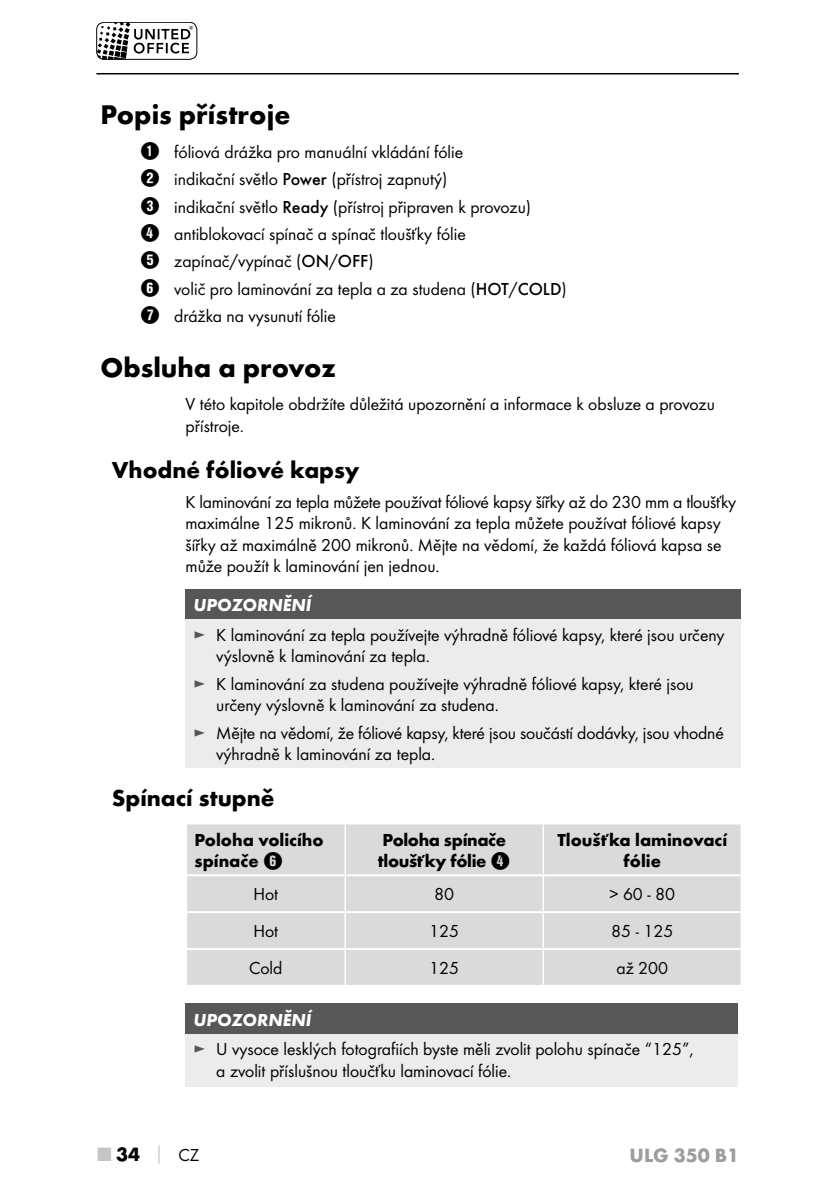
<style>
.page{position:relative;width:840px;height:1191px;background:#fff}
.page>*{position:absolute;margin:0;border:0;box-sizing:border-box;transform-origin:0 0}
.t1{font:700 28px "Futura";color:#000}
.t2{font:700 24px "Futura";color:#000}
.t3{font:700 20px "Futura";color:#9d9d9d}
.t4{font:700 20px "Futura";color:#000}
.t5{font:18px/21.6px "Futura Boo";color:#000}
.t6{font:700 18px/21.6px "Futura";color:#000}
.t7{font:700 18px/21.6px "Futura";letter-spacing:-.02em;color:#000}
.t8{font:italic 700 18px "Futura";color:#fff}
.s1{font-family:"Hako PI Nummern";font-size:20px}
.s2{font-family:"Futura";font-weight:500}
.s3{color:#575757}
.s4{font-family:"Hako PI Nummern";font-weight:400;font-size:20px}
.s5{color:#c6c6c6}
.s6{font-size:18px;color:#c6c6c6}
.s7{font-family:"Futura Boo";font-weight:400;font-size:18px}
</style>
<div class="page">
<svg style="left:97px;top:22px;width:96px;height:36px"></svg>
<div style="left:96px;top:22px;width:101px;height:38px;border:1px solid #000;border-radius:7px"></div>
<hr style="left:96px;top:73px;width:642px;height:1px;background:#000">
<div style="left:185px;top:589px;width:555px;height:30px;background:#575757"></div>
<div style="left:185px;top:619px;width:555px;height:149px;background:#ececec"></div>
<div style="left:187px;top:824px;width:553px;height:161px;background:#dadada"></div>
<hr style="left:344px;top:824px;width:2px;height:50px;background:#fff">
<hr style="left:542px;top:824px;width:1px;height:50px;background:#fff">
<hr style="left:187px;top:874px;width:158px;height:2px;background:#fff">
<hr style="left:344px;top:876px;width:2px;height:35px;background:#fff">
<hr style="left:345px;top:874px;width:198px;height:2px;background:#fff">
<hr style="left:542px;top:876px;width:1px;height:35px;background:#fff">
<hr style="left:543px;top:874px;width:197px;height:2px;background:#fff">
<hr style="left:187px;top:911px;width:158px;height:2px;background:#fff">
<hr style="left:344px;top:913px;width:2px;height:35px;background:#fff">
<hr style="left:345px;top:911px;width:198px;height:2px;background:#fff">
<hr style="left:542px;top:913px;width:1px;height:35px;background:#fff">
<hr style="left:543px;top:911px;width:197px;height:2px;background:#fff">
<hr style="left:187px;top:948px;width:158px;height:2px;background:#fff">
<hr style="left:344px;top:950px;width:2px;height:35px;background:#fff">
<hr style="left:345px;top:948px;width:198px;height:2px;background:#fff">
<hr style="left:542px;top:950px;width:1px;height:35px;background:#fff">
<hr style="left:543px;top:948px;width:197px;height:2px;background:#fff">
<div style="left:185px;top:1003px;width:552px;height:30px;background:#575757"></div>
<div style="left:185px;top:1033px;width:552px;height:53px;background:#ececec"></div>
<h1 class="t1" style="left:100px;top:97px;width:191px">Popis přístroje</h1>
<p class="t5" style="left:140px;top:138px;width:428px;line-height:27.2px"><span class="s1">1</span> fóliová drážka pro manuální vkládání fólie<br><span class="s1">2</span> indikační světlo <span class="s2">Power</span> (přístroj zapnutý)<br><span class="s1">3</span> indikační světlo <span class="s2">Ready</span> (přístroj připraven k provozu)<br><span class="s1">4</span> antiblokovací spínač a spínač tloušťky fólie<br><span class="s1">5</span> zapínač/vypínač (<span class="s2">ON</span>/<span class="s2">OFF</span>)<br><span class="s1">6</span> volič pro laminování za tepla a za studena (<span class="s2">HOT</span>/<span class="s2">COLD</span>)<br><span class="s1">7</span> drážka na vysunutí fólie</p>
<h1 class="t1" style="left:100px;top:350px;width:237px">Obsluha a provoz</h1>
<p class="t5" style="left:185px;top:393px;width:530px">V této kapitole obdržíte důležitá upozornění a informace k obsluze a provozu přístroje.</p>
<h2 class="t2" style="left:112px;top:454px;width:249px">Vhodné fóliové kapsy</h2>
<p class="t5" style="left:185px;top:491px;width:552px">K laminování za tepla můžete používat fóliové kapsy šířky až do 230 mm a tloušťky maximálne 125 mikronů. K laminování za tepla můžete používat fóliové kapsy šířky až maximálně 200 mikronů. Mějte na vědomí, že každá fóliová kapsa se může použít k laminování jen jednou.</p>
<p class="t8" style="left:193px;top:594px;width:119px">UPOZORNĚNÍ</p>
<p class="t5" style="left:216px;top:624px;width:509px;text-indent:-23px"><span class="s3">►</span> K laminování za tepla používejte výhradně fóliové kapsy, které jsou určeny výslovně k laminování za tepla.</p>
<p class="t5" style="left:216px;top:672px;width:479px;text-indent:-23px"><span class="s3">►</span> K laminování za studena používejte výhradně fóliové kapsy, které jsou určeny výslovně k laminování za studena.</p>
<p class="t5" style="left:216px;top:721px;width:508px;text-indent:-23px"><span class="s3">►</span> Mějte na vědomí, že fóliové kapsy, které jsou součástí dodávky, jsou vhodné výhradně k laminování za tepla.</p>
<h2 class="t2" style="left:112px;top:783px;width:164px">Spínací stupně</h2>
<p class="t6" style="left:194px;top:828px;width:131px">Poloha volicího spínače <span class="s4">6</span></p>
<p class="t7" style="left:378px;top:828px;width:134px">Poloha spínače tloušťky fólie <span class="s4">4</span></p>
<p class="t6" style="left:557px;top:828px;width:171px;text-align:center">Tloušťka laminovací fólie</p>
<p class="t5" style="left:253px;top:883px;width:26px">Hot</p>
<p class="t5" style="left:434px;top:883px;width:21px">80</p>
<p class="t5" style="left:609px;top:883px;width:67px">&gt; 60 - 80</p>
<p class="t5" style="left:253px;top:920px;width:26px">Hot</p>
<p class="t5" style="left:429px;top:920px;width:31px">125</p>
<p class="t5" style="left:611px;top:920px;width:64px">85 - 125</p>
<p class="t5" style="left:249px;top:957px;width:35px">Cold</p>
<p class="t5" style="left:429px;top:957px;width:31px">125</p>
<p class="t5" style="left:616px;top:957px;width:53px">až 200</p>
<p class="t8" style="left:193px;top:1008px;width:119px">UPOZORNĚNÍ</p>
<p class="t5" style="left:216px;top:1038px;width:478px;text-indent:-23px"><span class="s3">►</span> U vysoce lesklých fotografiích byste měli zvolit polohu spínače “125”, a zvolit příslušnou tloučťku laminovací fólie.</p>
<p class="t4" style="left:98px;top:1142px;width:103px"><span class="s5">■</span> 34 <span class="s6">│</span> <span class="s7">CZ</span></p>
<p class="t3" style="left:629px;top:1143px;width:111px">ULG 350 B1</p>
</div>
